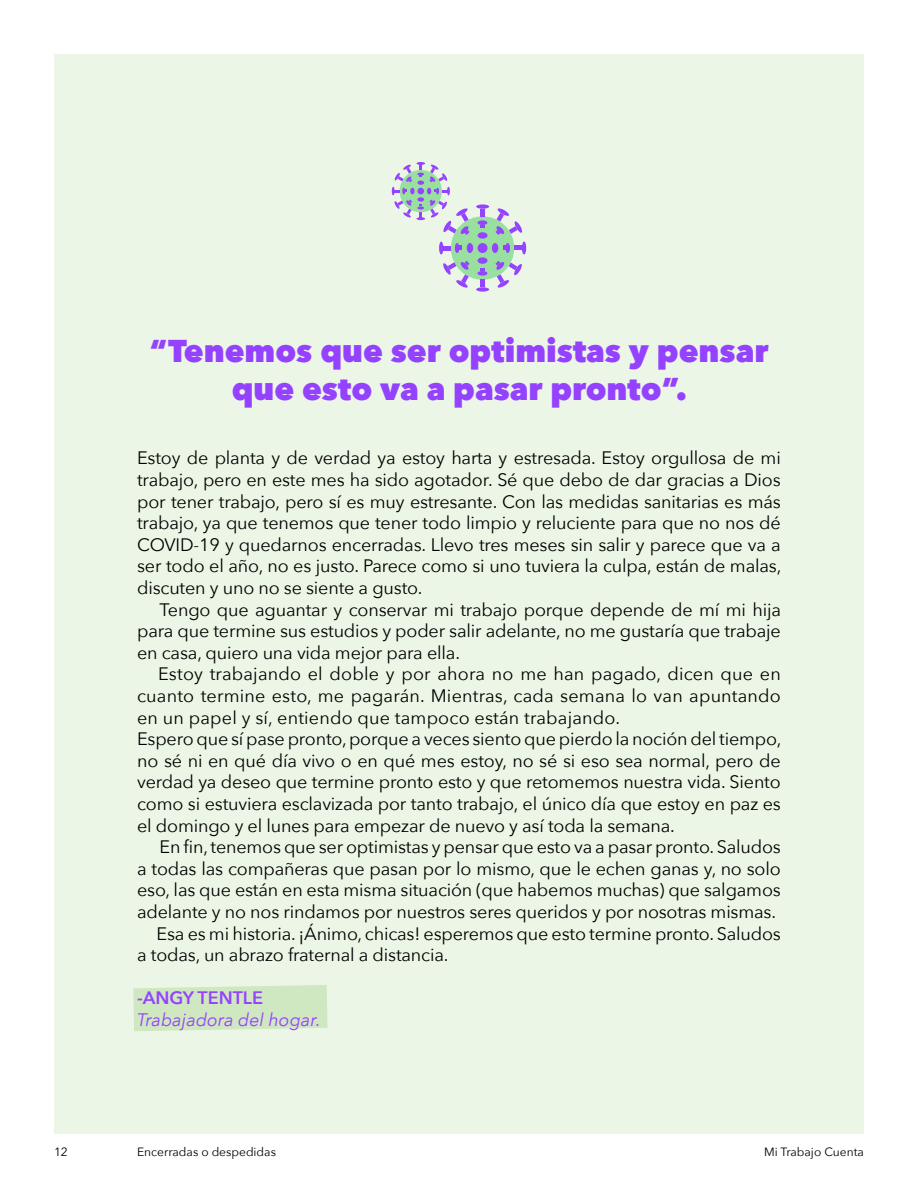
<style>
.page{position:relative;width:918px;height:1188px;background:#fff}
.page>*{position:absolute;margin:0;border:0;box-sizing:border-box;transform-origin:0 0}
.t1{font:800 31.5px/37.8px "Avenir Next";color:#9442ff;text-align:center}
.t2{font:18px/21.6px "Avenir Next";letter-spacing:-.01em;color:#000;text-align:justify}
.t3{font:italic 18px "Avenir Next";color:#9442ff}
.t4{font:600 18px "Avenir Next";color:#9442ff}
.t5{font:12px "Avenir Next";color:#000}
</style>
<div class="page">
<div style="left:54px;top:54px;width:810px;height:1080px;background:#ecf6e6"></div>
<svg style="left:133px;top:985px;width:194px;height:46px;background:#d2e9c3"></svg>
<div style="left:451px;top:216px;width:63px;height:64px;background:#99df9f;border-radius:50%"></div>
<div style="left:478px;top:243px;width:10px;height:10px;background:#9443ff;border-radius:50%"></div>
<div style="left:478px;top:257px;width:10px;height:7px;background:#9443ff;border-radius:50%"></div>
<div style="left:478px;top:232px;width:10px;height:7px;background:#9443ff;border-radius:50%"></div>
<div style="left:492px;top:243px;width:6px;height:10px;background:#9443ff;border-radius:50%"></div>
<div style="left:467px;top:243px;width:6px;height:10px;background:#9443ff;border-radius:50%"></div>
<svg style="left:455px;top:243px;width:4px;height:10px"></svg>
<div style="left:505px;top:243px;width:5px;height:10px;background:#9443ff;border-radius:50%"></div>
<div style="left:477px;top:271px;width:10px;height:5px;background:#9443ff;border-radius:50%"></div>
<div style="left:477px;top:220px;width:10px;height:5px;background:#9443ff;border-radius:50%"></div>
<svg style="left:459px;top:246px;width:3px;height:4px"></svg>
<svg style="left:480px;top:225px;width:5px;height:3px"></svg>
<div style="left:476px;top:204px;width:13px;height:5px;background:#9443ff;border-radius:50%"></div>
<svg style="left:480px;top:209px;width:5px;height:7px"></svg>
<div style="left:476px;top:287px;width:13px;height:5px;background:#9443ff;border-radius:50%"></div>
<svg style="left:481px;top:280px;width:4px;height:7px"></svg>
<svg style="left:439px;top:242px;width:4px;height:13px"></svg>
<svg style="left:443px;top:246px;width:8px;height:4px"></svg>
<svg style="left:522px;top:242px;width:4px;height:13px"></svg>
<svg style="left:514px;top:246px;width:8px;height:4px"></svg>
<svg style="left:480px;top:268px;width:5px;height:3px"></svg>
<svg style="left:495px;top:261px;width:27px;height:27px"></svg>
<svg style="left:443px;top:261px;width:27px;height:27px"></svg>
<svg style="left:495px;top:208px;width:28px;height:27px"></svg>
<svg style="left:392px;top:162px;width:78px;height:73px"></svg>
<h1 class="t1" style="left:150px;top:332px;width:620px">“Tenemos que ser optimistas y pensar que esto va a pasar pronto”.</h1>
<p class="t2" style="left:137px;top:447px;width:646px">Estoy de planta y de verdad ya estoy harta y estresada. Estoy orgullosa de mi trabajo, pero en este mes ha sido agotador. Sé que debo de dar gracias a Dios por tener trabajo, pero sí es muy estresante. Con las medidas sanitarias es más trabajo, ya que tenemos que tener todo limpio y reluciente para que no nos dé COVID-19 y quedarnos encerradas. Llevo tres meses sin salir y parece que va a ser todo el año, no es justo. Parece como si uno tuviera la culpa, están de malas, discuten y uno no se siente a gusto.</p>
<p class="t2" style="left:137px;top:598px;width:645px;text-indent:22px">Tengo que aguantar y conservar mi trabajo porque depende de mí mi hija para que termine sus estudios y poder salir adelante, no me gustaría que trabaje en casa, quiero una vida mejor para ella.</p>
<p class="t2" style="left:137px;top:663px;width:646px;text-align:left;text-indent:21px">Estoy trabajando el doble y por ahora no me han pagado, dicen que en cuanto termine esto, me pagarán. Mientras, cada semana lo van apuntando en un papel y sí, entiendo que tampoco están trabajando.<br>Espero que sí pase pronto, porque a veces siento que pierdo la noción del tiempo, no sé ni en qué día vivo o en qué mes estoy, no sé si eso sea normal, pero de verdad ya deseo que termine pronto esto y que retomemos nuestra vida. Siento como si estuviera esclavizada por tanto trabajo, el único día que estoy en paz es el domingo y el lunes para empezar de nuevo y así toda la semana.</p>
<p class="t2" style="left:160px;top:835px;width:623px">En fin, tenemos que ser optimistas y pensar que esto va a pasar pronto. Saludos</p>
<p class="t2" style="left:137px;top:857px;width:645px">a todas las compañeras que pasan por lo mismo, que le echen ganas y, no solo</p>
<p class="t2" style="left:137px;top:879px;width:645px">eso, las que están en esta misma situación (que habemos muchas) que salgamos</p>
<p class="t2" style="left:137px;top:900px;width:640px">adelante y no nos rindamos por nuestros seres queridos y por nosotras mismas.</p>
<p class="t2" style="left:157px;top:922px;width:626px">Esa es mi historia. ¡Ánimo, chicas! esperemos que esto termine pronto. Saludos</p>
<p class="t2" style="left:137px;top:943px;width:313px">a todas, un abrazo fraternal a distancia.</p>
<p class="t4" style="left:137px;top:983px;width:128px">-ANGY TENTLE</p>
<p class="t3" style="left:137px;top:1005px;width:185px">Trabajadora del hogar.</p>
<p class="t5" style="left:54px;top:1142px;width:15px">12</p>
<p class="t5" style="left:137px;top:1142px;width:140px">Encerradas o despedidas</p>
<p class="t5" style="left:764px;top:1142px;width:101px">Mi Trabajo Cuenta</p>
</div>
